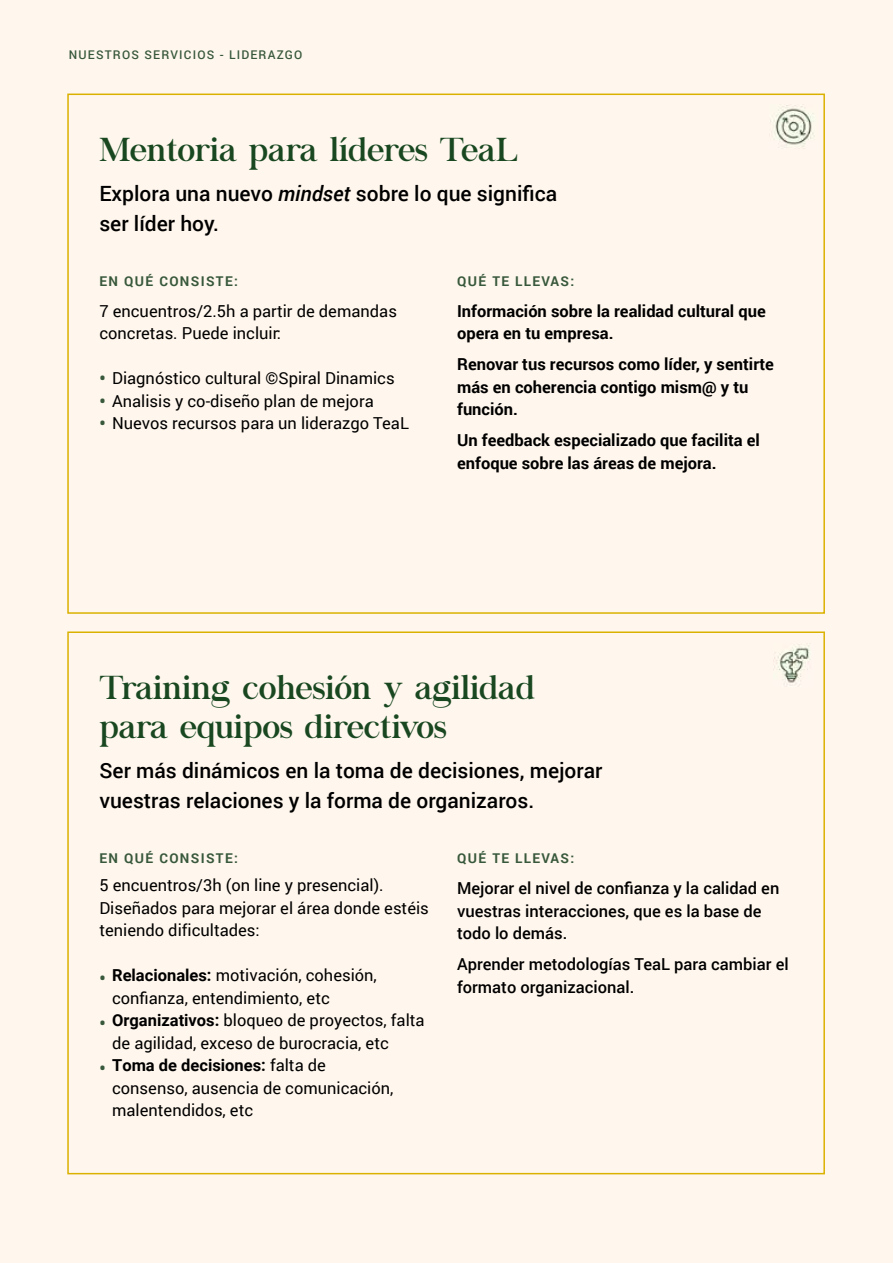
<style>
.page{position:relative;width:893px;height:1263px;background:#fff7ed}
.page>*{position:absolute;margin:0;border:0;box-sizing:border-box;transform-origin:0 0}
.t1{font:33px/39px "Chapaza";color:#184720}
.t2{font:500 21px/30px "Roboto";color:#000}
.t3{font:16.5px/22.5px "Roboto";color:#000}
.t4{font:700 16.5px/22.5px "Roboto";color:#000}
.t5{font:500 16.5px/22.5px "Roboto";color:#000}
.t6{font:700 13.5px "Roboto";letter-spacing:.1em;color:#38583b}
.t7{font:500 12px "Roboto";letter-spacing:.1em;color:#38583b}
.s1{font-style:italic}
.s2{font-weight:900;color:#38583b}
.s3{font-weight:700}
</style>
<div class="page">
<img style="left:769px;top:105px;width:45px;height:43px">
<img style="left:774px;top:644px;width:36px;height:42px">
<p class="t7" style="left:69px;top:47px;width:235px">NUESTROS SERVICIOS - LIDERAZGO</p>
<h1 class="t1" style="left:99px;top:130px;width:420px">Mentoria para líderes TeaL</h1>
<p class="t2" style="left:99px;top:178px;width:459px">Explora una nuevo <span class="s1">mindset</span> sobre lo que significa ser líder hoy.</p>
<p class="t6" style="left:99px;top:271px;width:140px">EN QUÉ CONSISTE:</p>
<p class="t3" style="left:99px;top:299px;width:299px">7 encuentros/2.5h a partir de demandas concretas. Puede incluir:</p>
<p class="t3" style="left:99px;top:366px;width:297px"><span class="s2">•</span> Diagnóstico cultural ©Spiral Dinamics</p>
<p class="t3" style="left:99px;top:389px;width:276px"><span class="s2">•</span> Analisis y co-diseño plan de mejora</p>
<p class="t3" style="left:99px;top:411px;width:311px"><span class="s2">•</span> Nuevos recursos para un liderazgo TeaL</p>
<p class="t6" style="left:457px;top:271px;width:119px">QUÉ TE LLEVAS:</p>
<p class="t4" style="left:457px;top:299px;width:310px">Información sobre la realidad cultural que opera en tu empresa.</p>
<p class="t4" style="left:457px;top:352px;width:318px">Renovar tus recursos como líder, y sentirte más en coherencia contigo mism@ y tu función.</p>
<p class="t4" style="left:457px;top:428px;width:304px">Un feedback especializado que facilita el enfoque sobre las áreas de mejora.</p>
<h1 class="t1" style="left:99px;top:668px;width:437px">Training cohesión y agilidad para equipos directivos</h1>
<p class="t2" style="left:99px;top:755px;width:505px">Ser más dinámicos en la toma de decisiones, mejorar vuestras relaciones y la forma de organizaros.</p>
<p class="t6" style="left:99px;top:849px;width:140px">EN QUÉ CONSISTE:</p>
<p class="t3" style="left:99px;top:873px;width:331px">5 encuentros/3h (on line y presencial).<br>Diseñados para mejorar el área donde estéis teniendo dificultades:</p>
<p class="t3" style="left:112px;top:963px;width:266px;text-indent:-13px"><span class="s2">•</span> <span class="s3">Relacionales:</span> motivación, cohesión, confianza, entendimiento, etc</p>
<p class="t3" style="left:112px;top:1008px;width:314px;text-indent:-13px"><span class="s2">•</span> <span class="s3">Organizativos:</span> bloqueo de proyectos, falta de agilidad, exceso de burocracia, etc</p>
<p class="t3" style="left:112px;top:1054px;width:283px;text-indent:-13px"><span class="s2">•</span> <span class="s3">Toma de decisiones:</span> falta de consenso, ausencia de comunicación, malentendidos, etc</p>
<p class="t6" style="left:457px;top:849px;width:119px">QUÉ TE LLEVAS:</p>
<p class="t5" style="left:457px;top:876px;width:324px">Mejorar el nivel de confianza y la calidad en vuestras interacciones, que es la base de todo lo demás.</p>
<p class="t5" style="left:457px;top:952px;width:333px">Aprender metodologías TeaL para cambiar el formato organizacional.</p>
</div>
